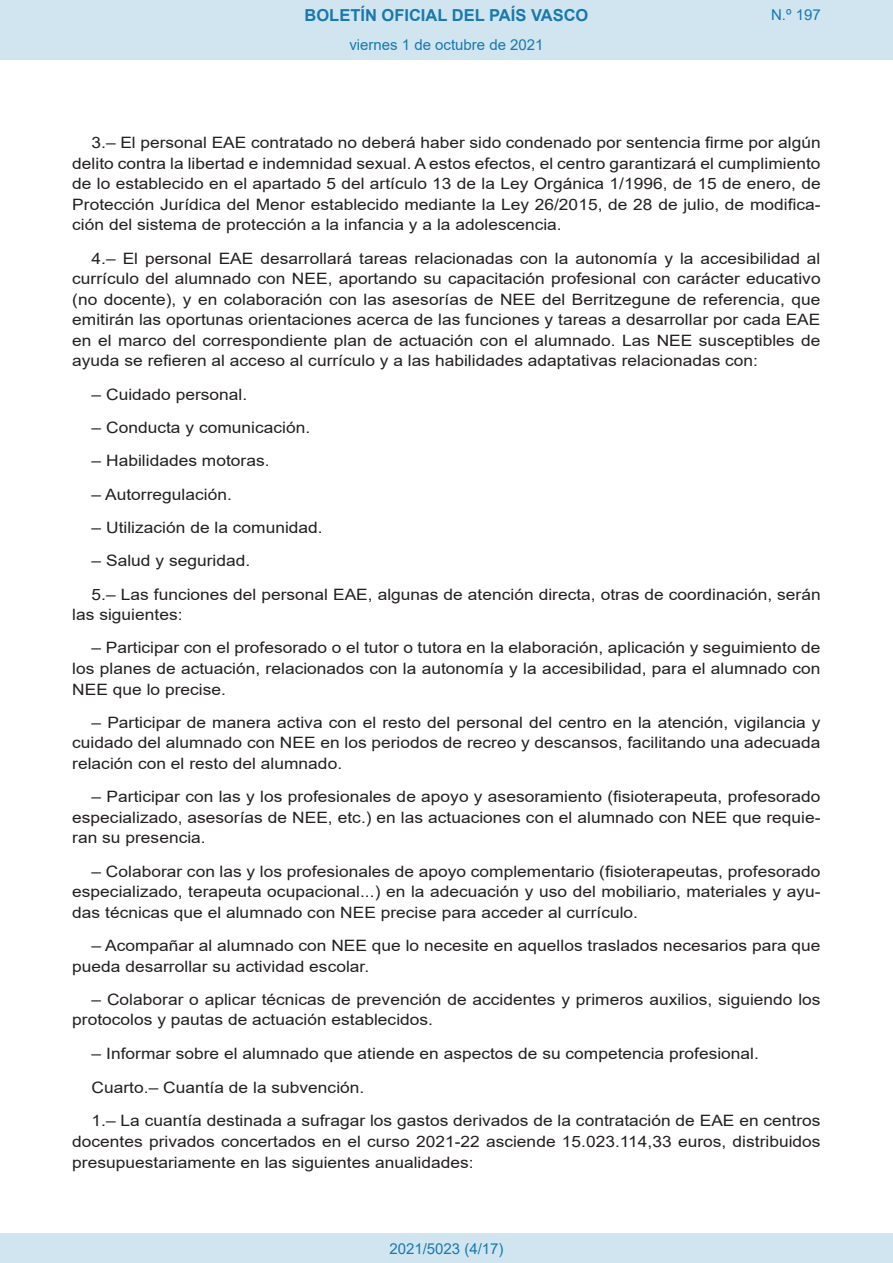
<style>
.page{position:relative;width:893px;height:1263px;background:#fff}
.page>*{position:absolute;margin:0;border:0;box-sizing:border-box;transform-origin:0 0}
.t1{font:700 16.5px "Arial";color:#1879ad}
.BOPVDetalle{font:15.6px/20.5px "Arial";color:#231f20;text-align:justify;scale:1.11 1}
.Paginacion_Centro{font:15px "Arial";color:#1879ad}
</style>
<div class="page">
<div style="left:0;top:0;width:893px;height:60px;background:#d0e5f0"></div>
<div style="left:0;top:1233px;width:893px;height:30px;background:#d0e5f0"></div>
<p class="t1" style="left:305px;top:3px;width:285px">BOLETÍN OFICIAL DEL PAÍS VASCO</p>
<p class="Paginacion_Centro" style="left:349px;top:35px;width:196px">viernes 1 de octubre de 2021</p>
<p class="Paginacion_Centro" style="left:771px;top:5px;width:51px">N.º 197</p>
<p class="BOPVDetalle" style="left:72px;top:132px;width:676px;text-indent:19px">3.– El personal EAE contratado no deberá haber sido condenado por sentencia firme por algún delito contra la libertad e indemnidad sexual. A estos efectos, el centro garantizará el cumplimiento de lo establecido en el apartado 5 del artículo 13 de la Ley Orgánica 1/1996, de 15 de enero, de Protección Jurídica del Menor establecido mediante la Ley 26/2015, de 28 de julio, de modifica&shy;ción del sistema de protección a la infancia y a la adolescencia.</p>
<p class="BOPVDetalle" style="left:72px;top:248px;width:676px;text-indent:19px">4.– El personal EAE desarrollará tareas relacionadas con la autonomía y la accesibilidad al currículo del alumnado con NEE, aportando su capacitación profesional con carácter educativo (no docente), y en colaboración con las asesorías de NEE del Berritzegune de referencia, que emitirán las oportunas orientaciones acerca de las funciones y tareas a desarrollar por cada EAE en el marco del correspondiente plan de actuación con el alumnado. Las NEE susceptibles de ayuda se refieren al acceso al currículo y a las habilidades adaptativas relacionadas con:</p>
<p class="BOPVDetalle" style="left:92px;top:384px;width:142px">– Cuidado personal.</p>
<p class="BOPVDetalle" style="left:92px;top:417px;width:198px">– Conducta y comunicación.</p>
<p class="BOPVDetalle" style="left:92px;top:450px;width:162px">– Habilidades motoras.</p>
<p class="BOPVDetalle" style="left:92px;top:484px;width:128px">– Autorregulación.</p>
<p class="BOPVDetalle" style="left:92px;top:517px;width:210px">– Utilización de la comunidad.</p>
<p class="BOPVDetalle" style="left:92px;top:550px;width:144px">– Salud y seguridad.</p>
<p class="BOPVDetalle" style="left:72px;top:584px;width:676px;text-indent:19px">5.– Las funciones del personal EAE, algunas de atención directa, otras de coordinación, serán las siguientes:</p>
<p class="BOPVDetalle" style="left:72px;top:637px;width:676px;text-indent:19px">– Participar con el profesorado o el tutor o tutora en la elaboración, aplicación y seguimiento de los planes de actuación, relacionados con la autonomía y la accesibilidad, para el alumnado con NEE que lo precise.</p>
<p class="BOPVDetalle" style="left:72px;top:712px;width:676px;text-indent:19px">– Participar de manera activa con el resto del personal del centro en la atención, vigilancia y cuidado del alumnado con NEE en los periodos de recreo y descansos, facilitando una adecuada relación con el resto del alumnado.</p>
<p class="BOPVDetalle" style="left:72px;top:786px;width:676px;text-indent:19px">– Participar con las y los profesionales de apoyo y asesoramiento (fisioterapeuta, profesorado especializado, asesorías de NEE, etc.) en las actuaciones con el alumnado con NEE que requie&shy;ran su presencia.</p>
<p class="BOPVDetalle" style="left:72px;top:861px;width:676px;text-indent:19px">– Colaborar con las y los profesionales de apoyo complementario (fisioterapeutas, profesorado especializado, terapeuta ocupacional...) en la adecuación y uso del mobiliario, materiales y ayu&shy;das técnicas que el alumnado con NEE precise para acceder al currículo.</p>
<p class="BOPVDetalle" style="left:72px;top:935px;width:676px;text-indent:19px">– Acompañar al alumnado con NEE que lo necesite en aquellos traslados necesarios para que pueda desarrollar su actividad escolar.</p>
<p class="BOPVDetalle" style="left:72px;top:989px;width:676px;text-indent:19px">– Colaborar o aplicar técnicas de prevención de accidentes y primeros auxilios, siguiendo los protocolos y pautas de actuación establecidos.</p>
<p class="BOPVDetalle" style="left:92px;top:1043px;width:603px">– Informar sobre el alumnado que atiende en aspectos de su competencia profesional.</p>
<p class="BOPVDetalle" style="left:92px;top:1077px;width:247px">Cuarto.– Cuantía de la subvención.</p>
<p class="BOPVDetalle" style="left:72px;top:1110px;width:676px;line-height:21px;text-indent:19px">1.– La cuantía destinada a sufragar los gastos derivados de la contratación de EAE en centros docentes privados concertados en el curso 2021-22 asciende 15.023.114,33 euros, distribuidos presupuestariamente en las siguientes anualidades:</p>
<p class="Paginacion_Centro" style="left:389px;top:1238px;width:116px">2021/5023 (4/17)</p>
</div>
